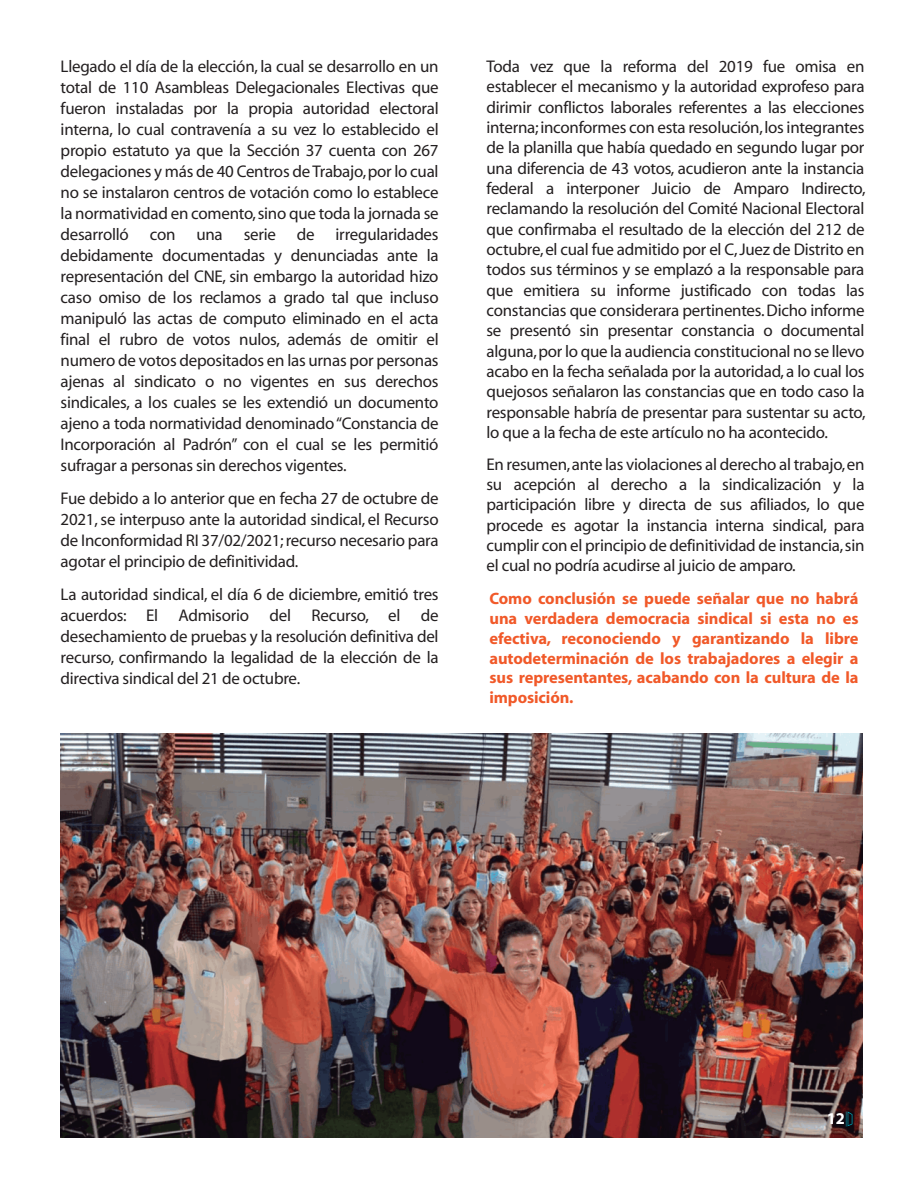
<style>
.page{position:relative;width:918px;height:1188px;background:#fff}
.page>*{position:absolute;margin:0;border:0;box-sizing:border-box;transform-origin:0 0}
.t1{font:16.95px/21px "Myriad";letter-spacing:-.015em;color:#231f20;text-align:justify}
.t2{font:700 16.5px/19.8px "Myriad";letter-spacing:-.005em;color:#f15929;text-align:justify}
.t3{font:700 16.5px "Myriad Pro";color:#fff}
</style>
<div class="page">
<img style="left:61px;top:734px;width:802px;height:404px">
<svg style="left:846px;top:1111px;width:6px;height:16px"></svg>
<p class="t1" style="left:61px;top:56px;width:380px">Llegado el día de la elección, la cual se desarrollo en un total de 110 Asambleas Delegacionales Electivas que fueron instaladas por la propia autoridad electoral interna, lo cual contravenía a su vez lo establecido el propio estatuto ya que la Sección 37 cuenta con 267 delegaciones y más de 40 Centros de Trabajo, por lo cual no se instalaron centros de votación como lo establece la normatividad en comento, sino que toda la jornada se desarrolló con una serie de irregularidades debidamente documentadas y denunciadas ante la representación del CNE, sin embargo la autoridad hizo caso omiso de los reclamos a grado tal que incluso manipuló las actas de computo eliminado en el acta final el rubro de votos nulos, además de omitir el numero de votos depositados en las urnas por personas ajenas al sindicato o no vigentes en sus derechos sindicales, a los cuales se les extendió un documento ajeno a toda normatividad denominado “Constancia de Incorporación al Padrón” con el cual se les permitió sufragar a personas sin derechos vigentes.</p>
<p class="t1" style="left:61px;top:488px;width:380px">Fue debido a lo anterior que en fecha 27 de octubre de 2021, se interpuso ante la autoridad sindical, el Recurso de Inconformidad RI 37/02/2021; recurso necesario para agotar el principio de definitividad.</p>
<p class="t1" style="left:61px;top:584px;width:380px">La autoridad sindical, el día 6 de diciembre, emitió tres acuerdos: El Admisorio del Recurso, el de desechamiento de pruebas y la resolución definitiva del recurso, confirmando la legalidad de la elección de la directiva sindical del 21 de octubre.</p>
<p class="t1" style="left:487px;top:57px;width:381px;line-height:20.4px">Toda vez que la reforma del 2019 fue omisa en establecer el mecanismo y la autoridad exprofeso para dirimir conflictos laborales referentes a las elecciones interna; inconformes con esta resolución, los integrantes de la planilla que había quedado en segundo lugar por una diferencia de 43 votos, acudieron ante la instancia federal a interponer Juicio de Amparo Indirecto, reclamando la resolución del Comité Nacional Electoral que confirmaba el resultado de la elección del 212 de octubre, el cual fue admitido por el C, Juez de Distrito en todos sus términos y se emplazó a la responsable para que emitiera su informe justificado con todas las constancias que considerara pertinentes. Dicho informe se presentó sin presentar constancia o documental alguna, por lo que la audiencia constitucional no se llevo acabo en la fecha señalada por la autoridad, a lo cual los quejosos señalaron las constancias que en todo caso la responsable habría de presentar para sustentar su acto, lo que a la fecha de este artículo no ha acontecido.</p>
<p class="t1" style="left:487px;top:455px;width:380px;line-height:20.4px">En resumen, ante las violaciones al derecho al trabajo, en su acepción al derecho a la sindicalización y la participación libre y directa de sus afiliados, lo que procede es agotar la instancia interna sindical, para cumplir con el principio de definitividad de instancia, sin el cual no podría acudirse al juicio de amparo.</p>
<p class="t2" style="left:489px;top:589px;width:371px">Como conclusión se puede señalar que no habrá una verdadera democracia sindical si esta no es efectiva, reconociendo y garantizando la libre autodeterminación de los trabajadores a elegir a sus representantes, acabando con la cultura de la imposición.</p>
<p class="t3" style="left:827px;top:1108px;width:20px">12</p>
</div>
